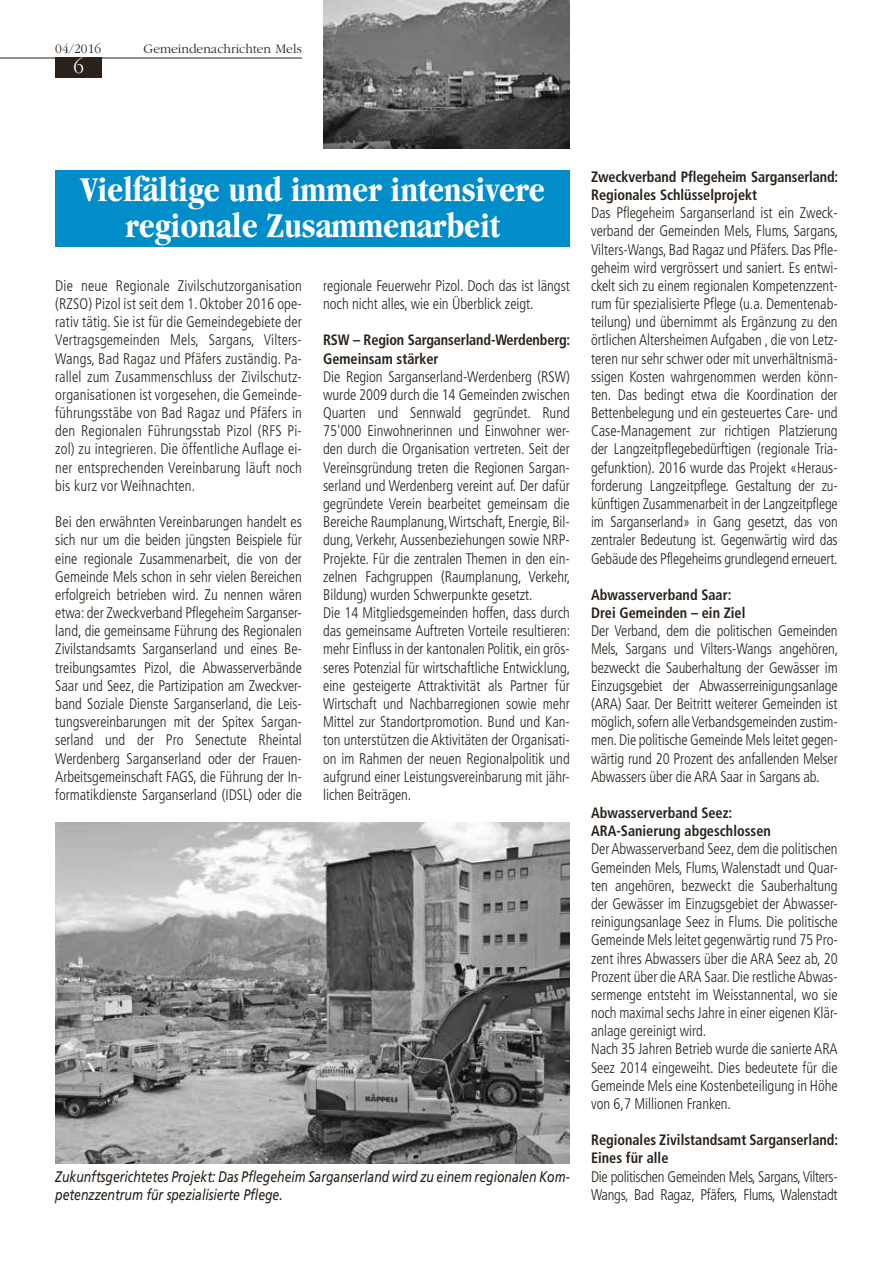
<style>
.page{position:relative;width:893px;height:1263px;background:#fff}
.page>*{position:absolute;margin:0;border:0;box-sizing:border-box;transform-origin:0 0}
.t1{font:700 condensed 36px/36px "Garamond";letter-spacing:-.005em;color:#fff;text-align:center}
.t2{font:300 21px "Garamond";color:#fff}
.t3{font:300 condensed 15.3px/18.1px "Frutiger";letter-spacing:-.005em;color:#29211a;text-align:justify;scale:.95 1}
.t4{font:italic 15.3px/18.1px "Frutiger";letter-spacing:-.005em;color:#29211a;scale:.8 1}
.t5{font:700 condensed 15px/18.1px "Frutiger";color:#29211a;scale:.95 1}
.t6{font:300 13.5px "Garamond";color:#29211a}
</style>
<div class="page">
<hr style="left:0;top:58px;width:302px;height:1px;background:#29211a">
<div style="left:55px;top:57px;width:47px;height:21px;background:#29211a"></div>
<img style="left:323px;top:0;width:247px;height:149px">
<div style="left:55px;top:170px;width:515px;height:77px;background:#008dca"></div>
<img style="left:55px;top:823px;width:515px;height:340px">
<p class="t6" style="left:55px;top:41px;width:47px">04/2016</p>
<p class="t6" style="left:143px;top:41px;width:160px">Gemeindenachrichten Mels</p>
<h2 class="t2" style="left:73px;top:56px;width:12px">6</h2>
<h1 class="t1" style="left:80px;top:171px;width:466px">Vielfältige und immer intensivere regionale Zusammenarbeit</h1>
<p class="t3" style="left:55px;top:277px;width:261px">Die neue Regionale Zivilschutzorganisation (RZSO) Pizol ist seit dem 1.Oktober 2016 ope&shy;rativ tätig. Sie ist für die Gemeindegebiete der Vertragsgemeinden Mels, Sargans, Vilters-Wangs, Bad Ragaz und Pfäfers zuständig. Pa&shy;rallel zum Zusammenschluss der Zivilschutz&shy;organisationen ist vorgesehen, die Gemeinde&shy;führungsstäbe von Bad Ragaz und Pfäfers in den Regionalen Führungsstab Pizol (RFS Pi&shy;zol) zu integrieren. Die öffentliche Auflage ei&shy;ner entsprechenden Vereinbarung läuft noch bis kurz vor Weihnachten.</p>
<p class="t3" style="left:55px;top:513px;width:261px">Bei den erwähnten Vereinbarungen handelt es sich nur um die beiden jüngsten Beispiele für eine regionale Zusammenarbeit, die von der Gemeinde Mels schon in sehr vielen Bereichen erfolgreich betrieben wird. Zu nennen wären etwa: der Zweckverband Pflegeheim Sarganser&shy;land, die gemeinsame Führung des Regionalen Zivilstandsamts Sarganserland und eines Be&shy;treibungsamtes Pizol, die Abwasserverbände Saar und Seez, die Partizipation am Zweckver&shy;band Soziale Dienste Sarganserland, die Leis&shy;tungsvereinbarungen mit der Spitex Sargan&shy;serland und der Pro Senectute Rheintal Werdenberg Sarganserland oder der Frauen-Arbeitsgemeinschaft FAGS, die Führung der In&shy;formatikdienste Sarganserland (IDSL) oder die</p>
<p class="t3" style="left:323px;top:277px;width:261px">regionale Feuerwehr Pizol. Doch das ist längst noch nicht alles, wie ein Überblick zeigt.</p>
<p class="t5" style="left:323px;top:331px;width:262px">RSW – Region Sarganserland-Werdenberg:<br>Gemeinsam stärker</p>
<p class="t3" style="left:323px;top:368px;width:262px;text-align:left">Die Region Sarganserland-Werdenberg (RSW) wurde 2009 durch die 14 Gemeinden zwischen Quarten und Sennwald gegründet. Rund 75'000 Einwohnerinnen und Einwohner wer&shy;den durch die Organisation vertreten. Seit der Vereinsgründung treten die Regionen Sargan&shy;serland und Werdenberg vereint auf. Der dafür gegründete Verein bearbeitet gemeinsam die Bereiche Raumplanung, Wirtschaft, Energie, Bil&shy;dung, Verkehr, Aussenbeziehungen sowie NRP-Projekte. Für die zentralen Themen in den ein&shy;zelnen Fachgruppen (Raumplanung, Verkehr, Bildung) wurden Schwerpunkte gesetzt.<br>Die 14 Mitgliedsgemeinden hoffen, dass durch das gemeinsame Auftreten Vorteile resultieren: mehr Einfluss in der kantonalen Politik, ein grös&shy;seres Potenzial für wirtschaftliche Entwicklung, eine gesteigerte Attraktivität als Partner für Wirtschaft und Nachbarregionen sowie mehr Mittel zur Standortpromotion. Bund und Kan&shy;ton unterstützen die Aktivitäten der Organisati&shy;on im Rahmen der neuen Regionalpolitik und aufgrund einer Leistungsvereinbarung mit jähr&shy;lichen Beiträgen.</p>
<p class="t4" style="left:55px;top:1167px;width:645px">Zukunftsgerichtetes Projekt: Das Pflegeheim Sarganserland wird zu einem regionalen Kom&shy;petenzzentrum für spezialisierte Pflege.</p>
<p class="t5" style="left:591px;top:168px;width:262px">Zweckverband Pflegeheim Sarganserland:<br>Regionales Schlüsselprojekt</p>
<p class="t3" style="left:591px;top:204px;width:262px">Das Pflegeheim Sarganserland ist ein Zweck&shy;verband der Gemeinden Mels, Flums, Sargans, Vilters-Wangs, Bad Ragaz und Pfäfers. Das Pfle&shy;geheim wird vergrössert und saniert. Es entwi&shy;ckelt sich zu einem regionalen Kompetenzzent&shy;rum für spezialisierte Pflege (u.a. Dementenab&shy;teilung) und übernimmt als Ergänzung zu den örtlichen Altersheimen Aufgaben , die von Letz&shy;teren nur sehr schwer oder mit unverhältnismä&shy;ssigen Kosten wahrgenommen werden könn&shy;ten. Das bedingt etwa die Koordination der Bettenbelegung und ein gesteuertes Care- und Case-Management zur richtigen Platzierung der Langzeitpflegebedürftigen (regionale Tria&shy;gefunktion). 2016 wurde das Projekt «Heraus&shy;forderung Langzeitpflege. Gestaltung der zu&shy;künftigen Zusammenarbeit in der Langzeitpflege im Sarganserland» in Gang gesetzt, das von zentraler Bedeutung ist. Gegenwärtig wird das Gebäude des Pflegeheims grundlegend erneuert.</p>
<p class="t5" style="left:591px;top:586px;width:164px">Abwasserverband Saar:<br>Drei Gemeinden – ein Ziel</p>
<p class="t3" style="left:591px;top:622px;width:262px">Der Verband, dem die politischen Gemeinden Mels, Sargans und Vilters-Wangs angehören, bezweckt die Sauberhaltung der Gewässer im Einzugsgebiet der Abwasserreinigungsanlage (ARA) Saar. Der Beitritt weiterer Gemeinden ist möglich, sofern alle Verbandsgemeinden zustim&shy;men. Die politische Gemeinde Mels leitet gegen&shy;wärtig rund 20 Prozent des anfallenden Melser Abwassers über die ARA Saar in Sargans ab.</p>
<p class="t5" style="left:591px;top:804px;width:191px">Abwasserverband Seez:<br>ARA-Sanierung abgeschlossen</p>
<p class="t3" style="left:591px;top:840px;width:261px;text-align:left">Der Abwasserverband Seez, dem die politischen Gemeinden Mels, Flums, Walenstadt und Quar&shy;ten angehören, bezweckt die Sauberhaltung der Gewässer im Einzugsgebiet der Abwasser&shy;reinigungsanlage Seez in Flums. Die politische Gemeinde Mels leitet gegenwärtig rund 75 Pro&shy;zent ihres Abwassers über die ARA Seez ab, 20<br>Prozent über die ARA Saar. Die restliche Abwas&shy;sermenge entsteht im Weisstannental, wo sie noch maximal sechs Jahre in einer eigenen Klär&shy;anlage gereinigt wird.<br>Nach 35 Jahren Betrieb wurde die sanierte ARA Seez 2014 eingeweiht. Dies bedeutete für die Gemeinde Mels eine Kostenbeteiligung in Höhe von 6,7 Millionen Franken.</p>
<p class="t5" style="left:591px;top:1131px;width:262px">Regionales Zivilstandsamt Sarganserland:<br>Eines für alle</p>
<p class="t3" style="left:591px;top:1167px;width:261px">Die politischen Gemeinden Mels, Sargans, Vilters-<br>Wangs, Bad Ragaz, Pfäfers, Flums, Walenstadt</p>
</div>
